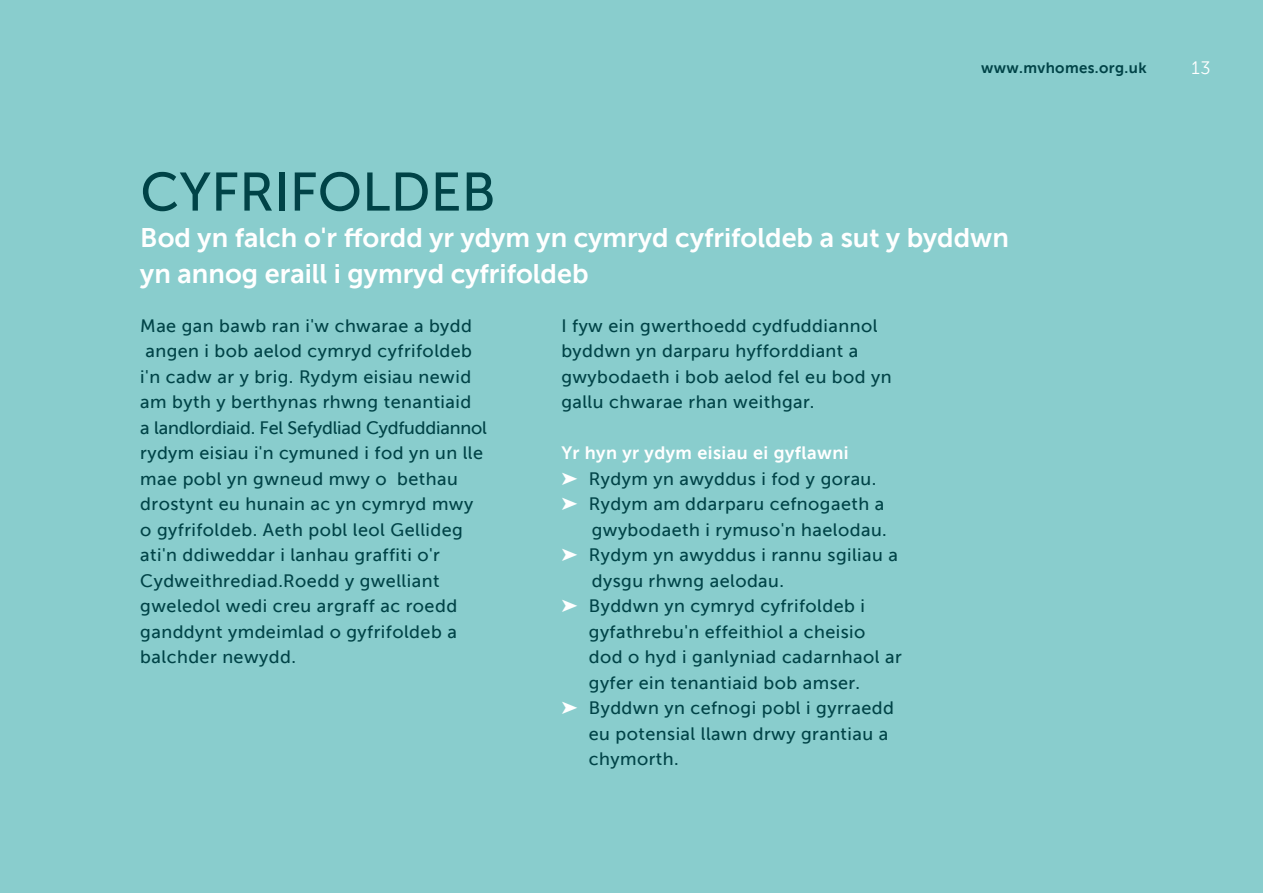
<style>
.page{position:relative;width:1263px;height:893px;background:#89cdcd}
.page>*{position:absolute;margin:0;border:0;box-sizing:border-box;transform-origin:0 0}
.t1{font:54px "Museo Sans 500";color:#004347}
.t2{font:27px/36px "Museo Sans 700";color:#fff}
.t3{font:18px/25.5px "Museo Sans 500";letter-spacing:.025em;color:#004347}
.t4{font:18px "Museo Sans 700";letter-spacing:.025em;color:#fff}
.t5{font:18px "Museo Sans 300";color:#fff}
.t6{font:15px "Museo Sans 700";letter-spacing:.025em;color:#004347}
.s1{color:#fff}
</style>
<div class="page">
<p class="t6" style="left:981px;top:59px;width:167px">www.mvhomes.org.uk</p>
<p class="t5" style="left:1191px;top:59px;width:20px">13</p>
<h1 class="t1" style="left:140px;top:162px;width:357px">CYFRIFOLDEB</h1>
<h2 class="t2" style="left:140px;top:219px;width:870px">Bod yn falch o'r ffordd yr ydym yn cymryd cyfrifoldeb a sut y byddwn yn annog eraill i gymryd cyfrifoldeb</h2>
<p class="t3" style="left:140px;top:313px;width:348px">Mae gan bawb ran i'w chwarae a bydd angen i bob aelod cymryd cyfrifoldeb i'n cadw ar y brig. Rydym eisiau newid am byth y berthynas rhwng tenantiaid<br>a landlordiaid. Fel Sefydliad Cydfuddiannol rydym eisiau i'n cymuned i fod yn un lle mae pobl yn gwneud mwy o bethau drostynt eu hunain ac yn cymryd mwy o gyfrifoldeb. Aeth pobl leol Gellideg ati'n ddiweddar i lanhau graffiti o'r Cydweithrediad.Roedd y gwelliant gweledol wedi creu argraff ac roedd ganddynt ymdeimlad o gyfrifoldeb a balchder newydd.</p>
<p class="t3" style="left:561px;top:313px;width:332px">I fyw ein gwerthoedd cydfuddiannol byddwn yn darparu hyfforddiant a gwybodaeth i bob aelod fel eu bod yn gallu chwarae rhan weithgar.</p>
<p class="t4" style="left:561px;top:443px;width:289px">Yr hyn yr ydym eisiau ei gyflawni</p>
<p class="t3" style="left:561px;top:466px;width:317px"><span class="s1">➤</span> Rydym yn awyddus i fod y gorau.</p>
<p class="t3" style="left:561px;top:491px;width:324px"><span class="s1">➤</span> Rydym am ddarparu cefnogaeth a</p>
<p class="t3" style="left:592px;top:517px;width:297px">gwybodaeth i rymuso'n haelodau.</p>
<p class="t3" style="left:561px;top:542px;width:338px"><span class="s1">➤</span> Rydym yn awyddus i rannu sgiliau a</p>
<p class="t3" style="left:592px;top:568px;width:194px">dysgu rhwng aelodau.</p>
<p class="t3" style="left:561px;top:593px;width:305px"><span class="s1">➤</span> Byddwn yn cymryd cyfrifoldeb i</p>
<p class="t3" style="left:589px;top:619px;width:278px">gyfathrebu'n effeithiol a cheisio</p>
<p class="t3" style="left:589px;top:644px;width:315px">dod o hyd i ganlyniad cadarnhaol ar</p>
<p class="t3" style="left:589px;top:670px;width:273px">gyfer ein tenantiaid bob amser.</p>
<p class="t3" style="left:561px;top:695px;width:334px"><span class="s1">➤</span> Byddwn yn cefnogi pobl i gyrraedd</p>
<p class="t3" style="left:589px;top:721px;width:301px">eu potensial llawn drwy grantiau a</p>
<p class="t3" style="left:589px;top:746px;width:91px">chymorth.</p>
</div>
